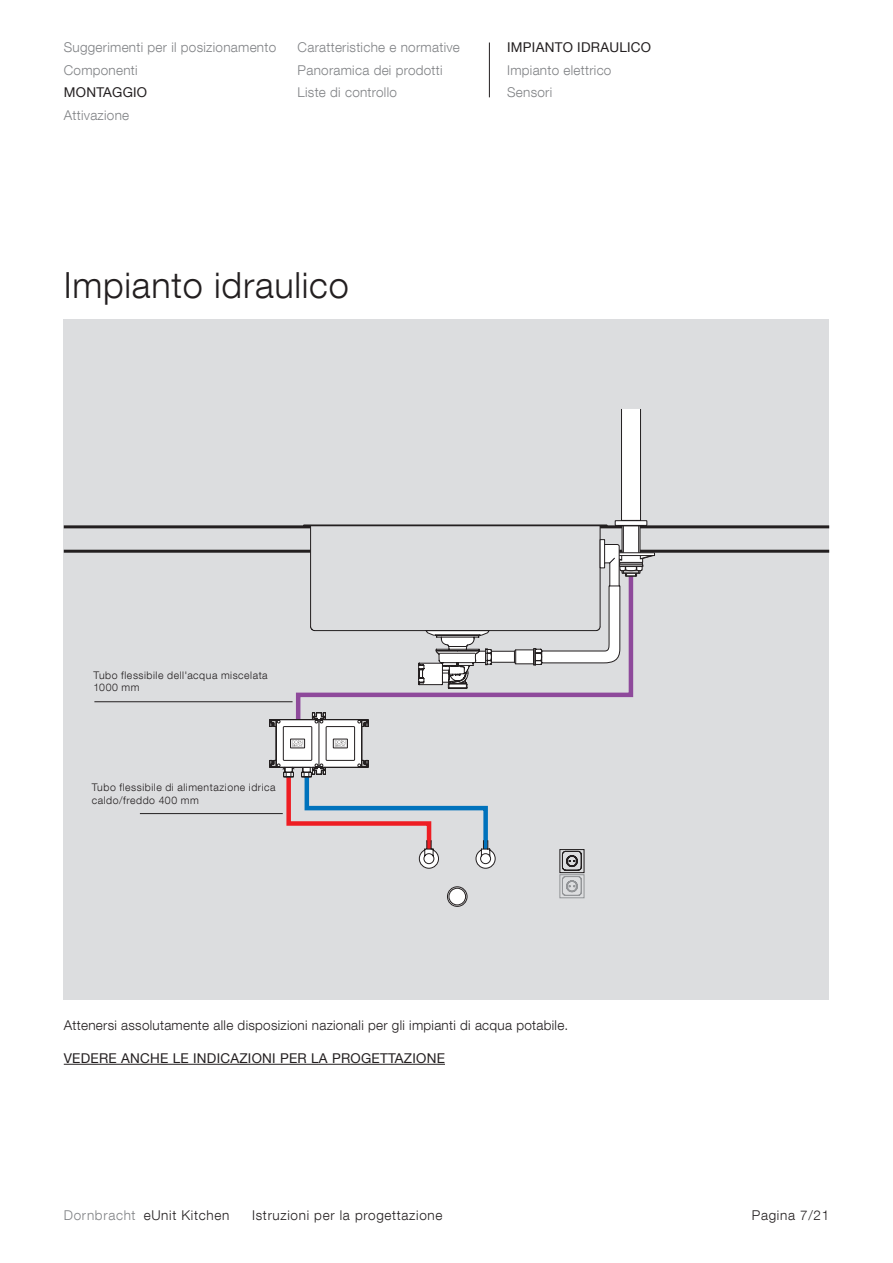
<style>
.page{position:relative;width:893px;height:1263px;background:#fff}
.page>*{position:absolute;margin:0;border:0;box-sizing:border-box;transform-origin:0 0}
.t1{font:300 36px "Helvetica Neue LT Com";letter-spacing:.02em;color:#231f20}
.t2{font:300 13.5px/22.5px "Helvetica Neue LT Com";letter-spacing:.02em;color:#808285}
.t3{font:300 13.5px "Helvetica Neue LT Com";letter-spacing:.02em;color:#231f20}
.t4{font:13.5px "Helvetica Neue LT Com";letter-spacing:.02em;color:#231f20}
.t5{font:300 13.5px "Helvetica Neue LT Com";letter-spacing:.05em;color:#231f20}
.t6{font:300 10.5px/12.6px "Helvetica Neue LT Com";letter-spacing:.05em;color:#231f20}
.s1{color:#808285}
</style>
<div class="page">
<hr style="left:64px;top:1064px;width:381px;height:1px;background:#231f20">
<div style="left:64px;top:319px;width:765px;height:680px;background:#dcdddf"></div>
<hr style="left:64px;top:525px;width:765px;height:3px;background:#231f20">
<hr style="left:64px;top:550px;width:765px;height:3px;background:#231f20">
<svg style="left:296px;top:689px;width:338px;height:23px"></svg>
<svg style="left:447px;top:886px;width:21px;height:21px"></svg>
<svg style="left:559px;top:849px;width:26px;height:49px"></svg>
<svg style="left:290px;top:409px;width:365px;height:280px"></svg>
<svg style="left:269px;top:712px;width:227px;height:157px"></svg>
<hr style="left:94px;top:701px;width:199px;height:1px;background:#231f20">
<hr style="left:140px;top:813px;width:143px;height:1px;background:#231f20">
<hr style="left:489px;top:43px;width:1px;height:54px;background:#231f20">
<p class="t2" style="left:64px;top:36px;width:214px">Suggerimenti per il posizionamento<br>Componenti</p>
<p class="t4" style="left:64px;top:84px;width:85px">MONTAGGIO</p>
<p class="t2" style="left:64px;top:103px;width:67px">Attivazione</p>
<p class="t2" style="left:298px;top:36px;width:164px">Caratteristiche e normative<br>Panoramica dei prodotti<br>Liste di controllo</p>
<p class="t4" style="left:507px;top:39px;width:146px">IMPIANTO IDRAULICO</p>
<p class="t2" style="left:507px;top:58px;width:106px">Impianto elettrico<br>Sensori</p>
<h1 class="t1" style="left:64px;top:263px;width:286px">Impianto idraulico</h1>
<p class="t6" style="left:94px;top:669px;width:176px">Tubo flessibile dell'acqua miscelata<br>1000 mm</p>
<p class="t6" style="left:92px;top:781px;width:185px">Tubo flessibile di alimentazione idrica caldo/freddo 400 mm</p>
<p class="t3" style="left:64px;top:1017px;width:506px">Attenersi assolutamente alle disposizioni nazionali per gli impianti di acqua potabile.</p>
<p class="t4" style="left:64px;top:1050px;width:383px">VEDERE ANCHE LE INDICAZIONI PER LA PROGETTAZIONE</p>
<p class="t5" style="left:64px;top:1207px;width:167px"><span class="s1">Dornbracht</span> eUnit Kitchen</p>
<p class="t5" style="left:252px;top:1207px;width:192px">Istruzioni per la progettazione</p>
<p class="t5" style="left:752px;top:1207px;width:79px">Pagina 7/21</p>
</div>
